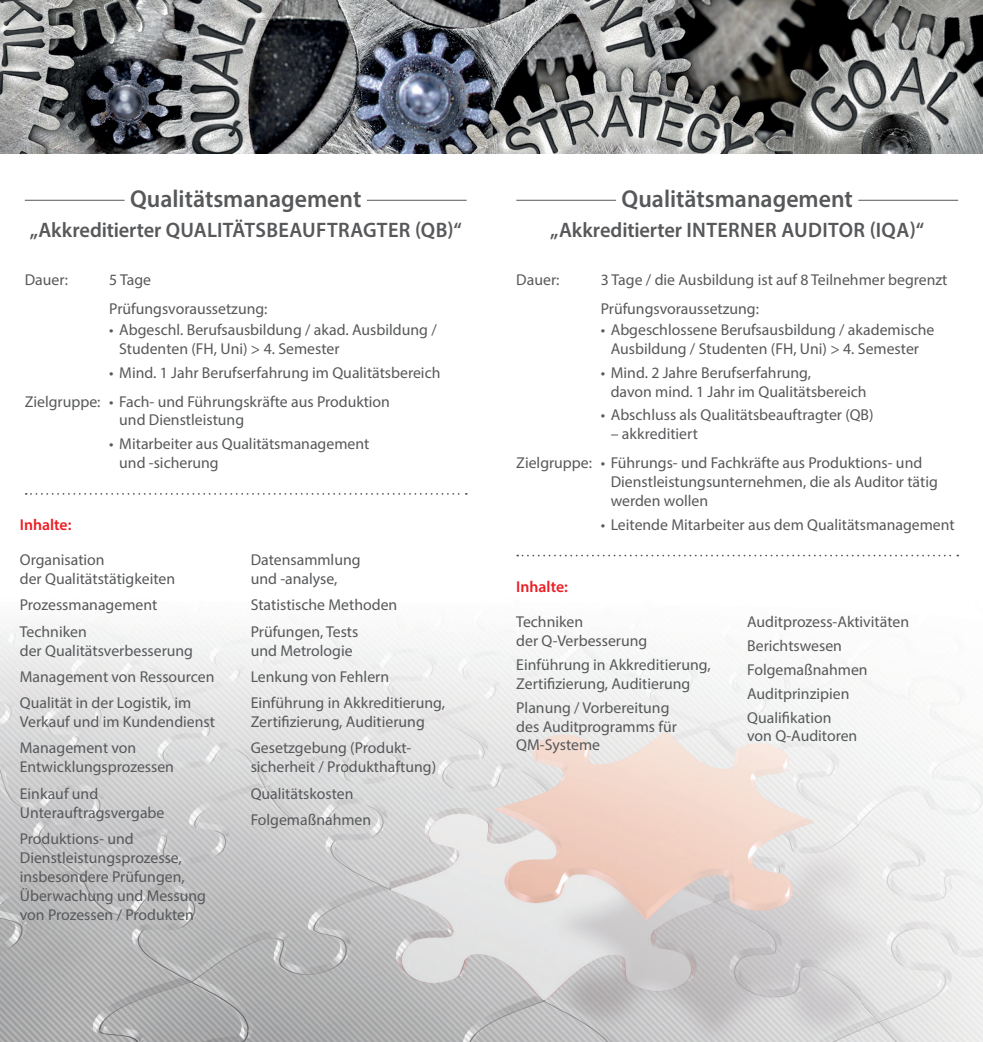
<style>
.page{position:relative;width:983px;height:1042px;background:#fff}
.page>*{position:absolute;margin:0;border:0;box-sizing:border-box;transform-origin:0 0}
.t1{font:600 24.5px "Myriad Pro";color:#57585a}
.t2{font:600 21px "Myriad Pro";letter-spacing:.01em;color:#57585a}
.t3{font:15.75px/18.9px "Myriad Pro";color:#57585a}
.t4{font:600 15.75px "Myriad Pro";color:#ee1d23}
</style>
<div class="page">
<img style="left:0;top:622px;width:982px;height:420px">
<img style="left:0;top:0;width:982px;height:154px">
<svg style="left:26px;top:493px;width:440px;height:2px"></svg>
<hr style="left:25px;top:200px;width:100px;height:1px;background:#57585a">
<hr style="left:367px;top:200px;width:99px;height:1px;background:#57585a">
<svg style="left:517px;top:555px;width:441px;height:1px"></svg>
<hr style="left:516px;top:200px;width:100px;height:1px;background:#57585a">
<hr style="left:858px;top:200px;width:99px;height:1px;background:#57585a">
<h1 class="t1" style="left:130px;top:183px;width:233px">Qualitätsmanagement</h1>
<h2 class="t2" style="left:30px;top:217px;width:433px">„Akkreditierter QUALITÄTSBEAUFTRAGTER (QB)“</h2>
<p class="t3" style="left:25px;top:270px;width:45px">Dauer:</p>
<p class="t3" style="left:109px;top:265px;width:160px;line-height:28.9px">5 Tage<br>Prüfungsvoraussetzung:</p>
<p class="t3" style="left:119px;top:320px;width:319px;text-indent:-10px">• Abgeschl. Berufsausbildung / akad. Ausbildung /<br>Studenten (FH, Uni) &gt; 4. Semester</p>
<p class="t3" style="left:25px;top:358px;width:417px;line-height:28.9px;text-indent:84px">• Mind. 1 Jahr Berufserfahrung im Qualitätsbereich<br>Zielgruppe: • Fach- und Führungskräfte aus Produktion</p>
<p class="t3" style="left:119px;top:410px;width:126px">und Dienstleistung</p>
<p class="t3" style="left:119px;top:434px;width:251px;text-indent:-10px">• Mitarbeiter aus Qualitätsmanagement und -sicherung</p>
<p class="t4" style="left:20px;top:515px;width:53px">Inhalte:</p>
<p class="t3" style="left:20px;top:550px;width:157px">Organisation<br>der Qualitätstätigkeiten</p>
<p class="t3" style="left:20px;top:591px;width:139px;line-height:26.2px">Prozessmanagement<br>Techniken</p>
<p class="t3" style="left:20px;top:637px;width:196px;line-height:26.2px">der Qualitätsverbesserung<br>Management von Ressourcen<br>Qualität in der Logistik, im</p>
<p class="t3" style="left:20px;top:708px;width:197px;line-height:26.2px">Verkauf und im Kundendienst<br>Management von</p>
<p class="t3" style="left:20px;top:754px;width:156px;line-height:26.2px">Entwicklungsprozessen<br>Einkauf und</p>
<p class="t3" style="left:20px;top:799px;width:146px;line-height:26.2px">Unterauftragsvergabe<br>Produktions- und</p>
<p class="t3" style="left:20px;top:848px;width:188px">Dienstleistungsprozesse, insbesondere Prüfungen,<br>Überwachung und Messung von Prozessen / Produkten</p>
<p class="t3" style="left:251px;top:550px;width:111px">Datensammlung und -analyse,</p>
<p class="t3" style="left:251px;top:591px;width:148px;line-height:26.2px">Statistische Methoden<br>Prüfungen, Tests</p>
<p class="t3" style="left:251px;top:637px;width:196px;line-height:26.2px">und Metrologie<br>Lenkung von Fehlern<br>Einführung in Akkreditierung,</p>
<p class="t3" style="left:251px;top:708px;width:175px;line-height:26.2px">Zertifizierung, Auditierung<br>Gesetzgebung (Produkt-</p>
<p class="t3" style="left:251px;top:753px;width:187px;line-height:26.2px">sicherheit / Produkthaftung)<br>Qualitätskosten<br>Folgemaßnahmen</p>
<h1 class="t1" style="left:621px;top:183px;width:233px">Qualitätsmanagement</h1>
<h2 class="t2" style="left:550px;top:217px;width:375px">„Akkreditierter INTERNER AUDITOR (IQA)“</h2>
<p class="t3" style="left:516px;top:270px;width:45px">Dauer:</p>
<p class="t3" style="left:600px;top:265px;width:348px;line-height:28.9px">3 Tage / die Ausbildung ist auf 8 Teilnehmer begrenzt<br>Prüfungsvoraussetzung:</p>
<p class="t3" style="left:600px;top:320px;width:335px;text-align:center">• Abgeschlossene Berufsausbildung / akademische<br>Ausbildung / Studenten (FH, Uni) &gt; 4. Semester</p>
<p class="t3" style="left:610px;top:363px;width:257px;text-indent:-10px">• Mind. 2 Jahre Berufserfahrung,<br>davon mind. 1 Jahr im Qualitätsbereich</p>
<p class="t3" style="left:600px;top:405px;width:274px">• Abschluss als Qualitätsbeauftragter (QB)</p>
<p class="t3" style="left:516px;top:419px;width:407px;line-height:28.9px;text-indent:94px">– akkreditiert<br>Zielgruppe: • Führungs- und Fachkräfte aus Produktions- und</p>
<p class="t3" style="left:610px;top:472px;width:328px">Dienstleistungsunternehmen, die als Auditor tätig werden wollen</p>
<p class="t3" style="left:600px;top:515px;width:355px">• Leitende Mitarbeiter aus dem Qualitätsmanagement</p>
<p class="t4" style="left:516px;top:577px;width:53px">Inhalte:</p>
<p class="t3" style="left:516px;top:612px;width:132px">Techniken<br>der Q-Verbesserung</p>
<p class="t3" style="left:516px;top:655px;width:196px">Einführung in Akkreditierung,<br>Zertifizierung, Auditierung</p>
<p class="t3" style="left:516px;top:697px;width:162px">Planung / Vorbereitung des Auditprogramms für<br>QM-Systeme</p>
<p class="t3" style="left:747px;top:610px;width:163px;line-height:23.8px">Auditprozess-Aktivitäten<br>Berichtswesen<br>Folgemaßnahmen<br>Auditprinzipien<br>Qualifikation</p>
<p class="t3" style="left:747px;top:726px;width:112px">von Q-Auditoren</p>
</div>
